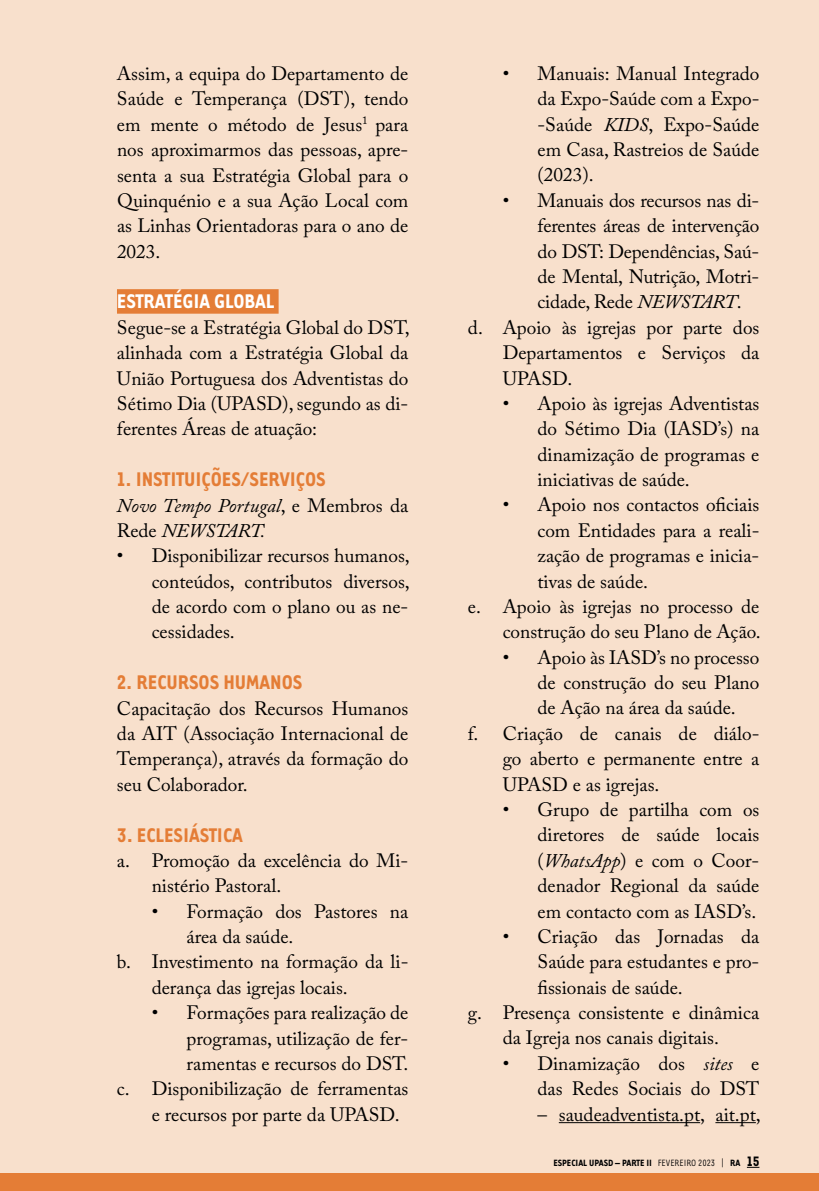
<style>
.page{position:relative;width:819px;height:1191px;background:#f8e0cc}
.page>*{position:absolute;margin:0;border:0;box-sizing:border-box;transform-origin:0 0}
.t1{font:700 22.75px "Tarzana Nar OT";color:#e47d36}
.t2{font:700 22.75px "Tarzana Nar OT";color:#fff}
.t3{font:19.25px/25.4px "Adobe Caslon Pro";color:#000;text-align:justify}
.t4{font:italic 19.25px/25.4px "Adobe Caslon Pro";color:#000}
.t5{font:700 10.5px "Tarzana Nar OT";color:#000}
.s1{font-style:normal}
.s2{font-style:italic}
.s3{font-weight:400}
.s4{font-size:15.75px}
</style>
<div class="page">
<div style="left:0;top:1173px;width:819px;height:18px;background:#e47d36"></div>
<hr style="left:558px;top:1122px;width:142px;height:1px;background:#000">
<hr style="left:715px;top:1122px;width:40px;height:1px;background:#000">
<div style="left:117px;top:289px;width:161px;height:25px;background:#e47d36"></div>
<svg style="left:746px;top:1167px;width:13px;height:1px"></svg>
<p class="t3" style="left:117px;top:61px;width:293px">Assim, a equipa do Departamento de Saúde e Temperança (DST), tendo em mente o método de Jesus<sup>1</sup> para nos aproximarmos das pessoas, apre&shy;senta a sua Estratégia Global para o Quinquénio e a sua Ação Local com as Linhas Orientadoras para o ano de 2023.</p>
<p class="t2" style="left:117px;top:287px;width:159px">ESTRATÉGIA GLOBAL</p>
<p class="t3" style="left:117px;top:314px;width:294px">Segue-se a Estratégia Global do DST, alinhada com a Estratégia Global da União Portuguesa dos Adventistas do Sétimo Dia (UPASD), segundo as di&shy;ferentes Áreas de atuação:</p>
<p class="t1" style="left:117px;top:465px;width:210px">1. INSTITUIÇÕES/SERVIÇOS</p>
<p class="t4" style="left:117px;top:492px;width:293px">Novo Tempo Portugal<span class="s1">, e Membros da<br>Rede</span> NEWSTART.</p>
<p class="t3" style="left:152px;top:543px;width:259px;text-indent:-35px">• Disponibilizar recursos humanos, conteúdos, contributos diversos, de acordo com o plano ou as ne&shy;cessidades.</p>
<p class="t1" style="left:117px;top:668px;width:187px">2. RECURSOS HUMANOS</p>
<p class="t3" style="left:117px;top:695px;width:293px">Capacitação dos Recursos Humanos da AIT (Associação Internacional de Temperança), através da formação do seu Colaborador.</p>
<p class="t1" style="left:117px;top:820px;width:127px">3. ECLESIÁSTICA</p>
<p class="t3" style="left:152px;top:847px;width:258px;text-indent:-35px">a. Promoção da excelência do Mi&shy;nistério Pastoral.</p>
<p class="t3" style="left:152px;top:898px;width:258px">• Formação dos Pastores na</p>
<p class="t3" style="left:186px;top:923px;width:108px">área da saúde.</p>
<p class="t3" style="left:117px;top:949px;width:293px">b. Investimento na formação da li-</p>
<p class="t3" style="left:152px;top:974px;width:198px">derança das igrejas locais.</p>
<p class="t3" style="left:152px;top:999px;width:258px">• Formações para realização de</p>
<p class="t3" style="left:186px;top:1025px;width:223px">programas, utilização de fer-</p>
<p class="t3" style="left:186px;top:1050px;width:223px">ramentas e recursos do DST.</p>
<p class="t3" style="left:117px;top:1076px;width:293px">c. Disponibilização de ferramentas</p>
<p class="t3" style="left:152px;top:1101px;width:249px">e recursos por parte da UPASD.</p>
<p class="t3" style="left:537px;top:61px;width:223px;text-indent:-35px">• Manuais: Manual Integrado da Expo-Saúde com a Expo--Saúde <span class="s2">KIDS</span>, Expo-Saúde em Casa, Rastreios de Saúde (2023).</p>
<p class="t3" style="left:502px;top:187px;width:258px">• Manuais dos recursos nas di-</p>
<p class="t3" style="left:537px;top:213px;width:223px">ferentes áreas de intervenção</p>
<p class="t3" style="left:537px;top:238px;width:223px">do DST: Dependências, Saú-</p>
<p class="t3" style="left:537px;top:264px;width:223px">de Mental, Nutrição, Motri-</p>
<p class="t3" style="left:537px;top:289px;width:206px">cidade, Rede <span class="s2">NEWSTART</span>.</p>
<p class="t3" style="left:468px;top:314px;width:293px">d. Apoio às igrejas por parte dos</p>
<p class="t3" style="left:502px;top:340px;width:258px">Departamentos e Serviços da</p>
<p class="t3" style="left:502px;top:365px;width:71px">UPASD.</p>
<p class="t3" style="left:537px;top:390px;width:223px;text-indent:-35px">• Apoio às igrejas Adventistas do Sétimo Dia (IASD’s) na dinamização de programas e iniciativas de saúde.</p>
<p class="t3" style="left:502px;top:492px;width:258px">• Apoio nos contactos oficiais</p>
<p class="t3" style="left:537px;top:517px;width:223px">com Entidades para a reali-</p>
<p class="t3" style="left:537px;top:543px;width:223px">zação de programas e inicia-</p>
<p class="t3" style="left:537px;top:568px;width:112px">tivas de saúde.</p>
<p class="t3" style="left:468px;top:593px;width:293px">e. Apoio às igrejas no processo de</p>
<p class="t3" style="left:502px;top:619px;width:259px">construção do seu Plano de Ação.</p>
<p class="t3" style="left:502px;top:644px;width:258px">• Apoio às IASD’s no processo</p>
<p class="t3" style="left:537px;top:670px;width:223px">de construção do seu Plano</p>
<p class="t3" style="left:537px;top:695px;width:200px">de Ação na área da saúde.</p>
<p class="t3" style="left:468px;top:720px;width:293px">f. Criação de canais de diálo-</p>
<p class="t3" style="left:502px;top:746px;width:258px">go aberto e permanente entre a</p>
<p class="t3" style="left:502px;top:771px;width:158px">UPASD e as igrejas.</p>
<p class="t3" style="left:537px;top:796px;width:223px;text-indent:-35px">• Grupo de partilha com os diretores de saúde locais (<span class="s2">WhatsApp</span>) e com o Coor&shy;denador Regional da saúde em contacto com as IASD’s.</p>
<p class="t3" style="left:502px;top:923px;width:258px">• Criação das Jornadas da</p>
<p class="t3" style="left:537px;top:949px;width:223px">Saúde para estudantes e pro-</p>
<p class="t3" style="left:537px;top:974px;width:147px">fissionais de saúde.</p>
<p class="t3" style="left:468px;top:999px;width:293px">g. Presença consistente e dinâmica</p>
<p class="t3" style="left:502px;top:1025px;width:218px">da Igreja nos canais digitais.</p>
<p class="t3" style="left:502px;top:1050px;width:258px;text-align:right">• Dinamização dos <span class="s2">sites</span> e das Redes Sociais do DST</p>
<p class="t3" style="left:537px;top:1101px;width:225px">– saudeadventista.pt, ait.pt,</p>
<p class="t5" style="left:553px;top:1156px;width:207px">ESPECIAL UPASD – PARTE II <span class="s3">FEVEREIRO 2023 |</span> RA <span class="s4">15</span></p>
</div>
